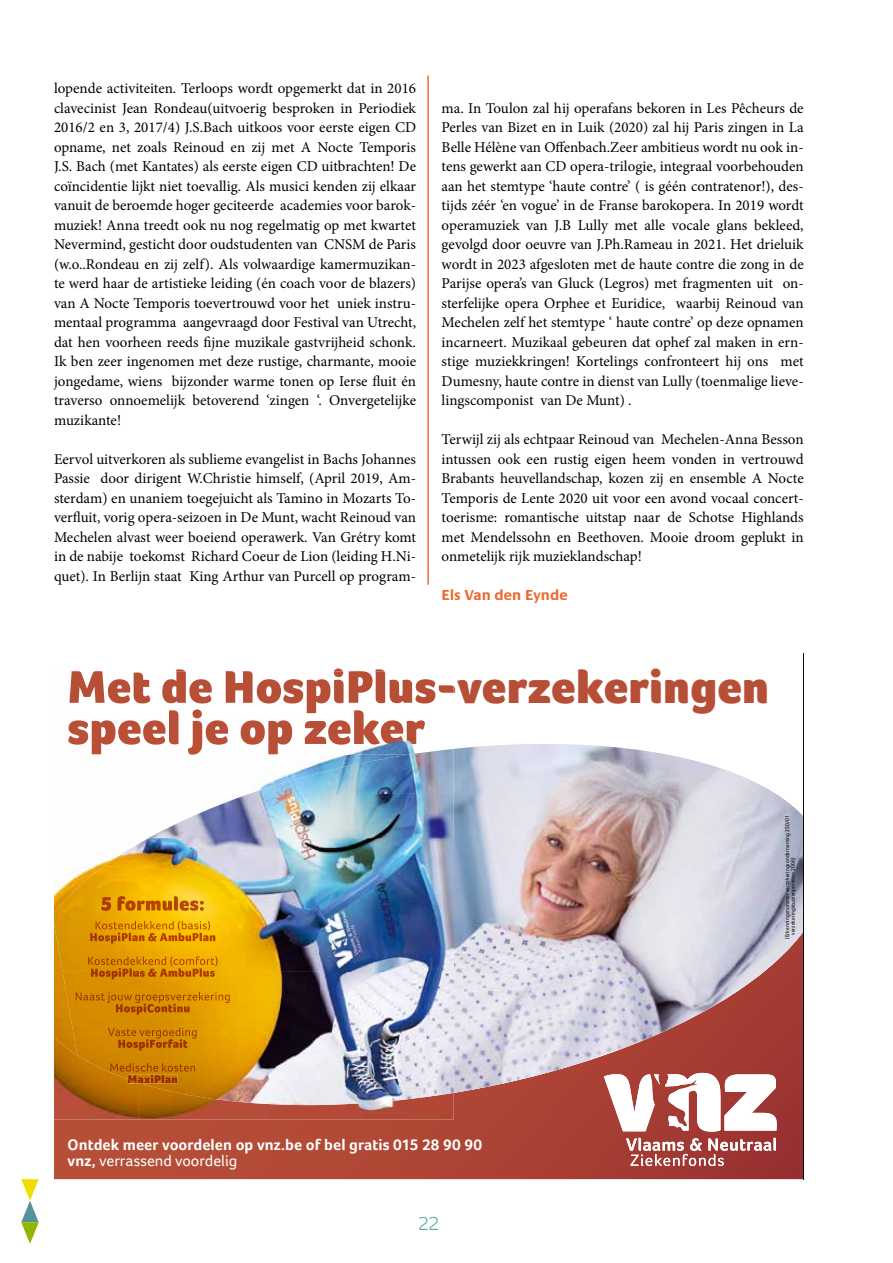
<style>
.page{position:relative;width:893px;height:1263px;background:#fff}
.page>*{position:absolute;margin:0;border:0;box-sizing:border-box;transform-origin:0 0}
.t1{font:900 47.55px "Foco";letter-spacing:.01em;color:#b74f37}
.t2{font:300 19.5px "Praxis EF";color:#56afa1}
.t3{font:700 15.9px/15.9px "Foco";color:#fff}
.t4{font:15px/19.5px "Minion Pro";color:#000;text-align:justify}
.t5{font:700 15px "Praxis EF";color:#ec6a30}
.t6{font:5.7px/5.7px "Foco";letter-spacing:.025em;color:#000;scale:.9 1}
.s1{font-weight:400}
</style>
<div class="page">
<svg style="left:21px;top:1179px;width:18px;height:65px"></svg>
<img style="left:54px;top:653px;width:750px;height:526px">
<svg style="left:626px;top:1138px;width:150px;height:28px"></svg>
<svg style="left:604px;top:1073px;width:173px;height:59px"></svg>
<hr style="left:427px;top:76px;width:2px;height:509px;background:#ec6a30">
<p class="t4" style="left:54px;top:79px;width:364px">lopende activiteiten. Terloops wordt opgemerkt dat in 2016 clavecinist Jean Rondeau(uitvoerig besproken in Periodiek 2016/2 en 3, 2017/4) J.S.Bach uitkoos voor eerste eigen CD opname, net zoals Reinoud en zij met A Nocte Temporis J.S. Bach (met Kantates) als eerste eigen CD uitbrachten! De coïncidentie lijkt niet toevallig. Als musici kenden zij elkaar vanuit de beroemde hoger geciteerde academies voor barok&shy;muziek! Anna treedt ook nu nog regelmatig op met kwartet Nevermind, gesticht door oudstudenten van CNSM de Paris (w.o..Rondeau en zij zelf). Als volwaardige kamermuzikan&shy;te werd haar de artistieke leiding (én coach voor de blazers) van A Nocte Temporis toevertrouwd voor het uniek instru&shy;mentaal programma aangevraagd door Festival van Utrecht, dat hen voorheen reeds fijne muzikale gastvrijheid schonk.<br>Ik ben zeer ingenomen met deze rustige, charmante, mooie jongedame, wiens bijzonder warme tonen op Ierse fluit én traverso onnoemelijk betoverend ‘zingen ‘. Onvergetelijke muzikante!</p>
<p class="t4" style="left:54px;top:449px;width:364px">Eervol uitverkoren als sublieme evangelist in Bachs Johannes Passie door dirigent W.Christie himself, (April 2019, Am&shy;sterdam) en unaniem toegejuicht als Tamino in Mozarts To&shy;verfluit, vorig opera-seizoen in De Munt, wacht Reinoud van Mechelen alvast weer boeiend operawerk. Van Grétry komt in de nabije toekomst Richard Coeur de Lion (leiding H.Ni&shy;quet). In Berlijn staat King Arthur van Purcell op program-</p>
<p class="t4" style="left:442px;top:98px;width:364px">ma. In Toulon zal hij operafans bekoren in Les Pêcheurs de Perles van Bizet en in Luik (2020) zal hij Paris zingen in La Belle Hélène van Offenbach.Zeer ambitieus wordt nu ook in&shy;tens gewerkt aan CD opera-trilogie, integraal voorbehouden aan het stemtype ‘haute contre’ ( is géén contratenor!), des&shy;tijds zéér ‘en vogue’ in de Franse barokopera. In 2019 wordt operamuziek van J.B Lully met alle vocale glans bekleed, gevolgd door oeuvre van J.Ph.Rameau in 2021. Het drieluik wordt in 2023 afgesloten met de haute contre die zong in de Parijse opera’s van Gluck (Legros) met fragmenten uit on&shy;sterfelijke opera Orphee et Euridice, waarbij Reinoud van Mechelen zelf het stemtype ‘ haute contre’ op deze opnamen incarneert. Muzikaal gebeuren dat ophef zal maken in ern&shy;stige muziekkringen! Kortelings confronteert hij ons met Dumesny, haute contre in dienst van Lully (toenmalige lieve&shy;lingscomponist van De Munt) .</p>
<p class="t4" style="left:442px;top:430px;width:364px">Terwijl zij als echtpaar Reinoud van Mechelen-Anna Besson intussen ook een rustig eigen heem vonden in vertrouwd Brabants heuvellandschap, kozen zij en ensemble A Nocte Temporis de Lente 2020 uit voor een avond vocaal concert&shy;toerisme: romantische uitstap naar de Schotse Highlands met Mendelssohn en Beethoven. Mooie droom geplukt in onmetelijk rijk muzieklandschap!</p>
<p class="t5" style="left:442px;top:587px;width:128px">Els Van den Eynde</p>
<h1 class="t1" style="left:68px;top:659px;width:703px">Met de HospiPlus-verzekeringen</h1>
<p class="t6" style="left:784px;top:935px;width:134px;text-indent:-4px;rotate:-90deg">(Erkenningsnummer verzekeringsonderneming 250/01 verzekeringstussenpersoon 2006)</p>
<p class="t3" style="left:68px;top:1137px;width:416px">Ontdek meer voordelen op vnz.be of bel gratis 015 28 90 90 vnz, <span class="s1">verrassend voordelig</span></p>
<h2 class="t2" style="left:418px;top:1213px;width:22px">22</h2>
</div>
